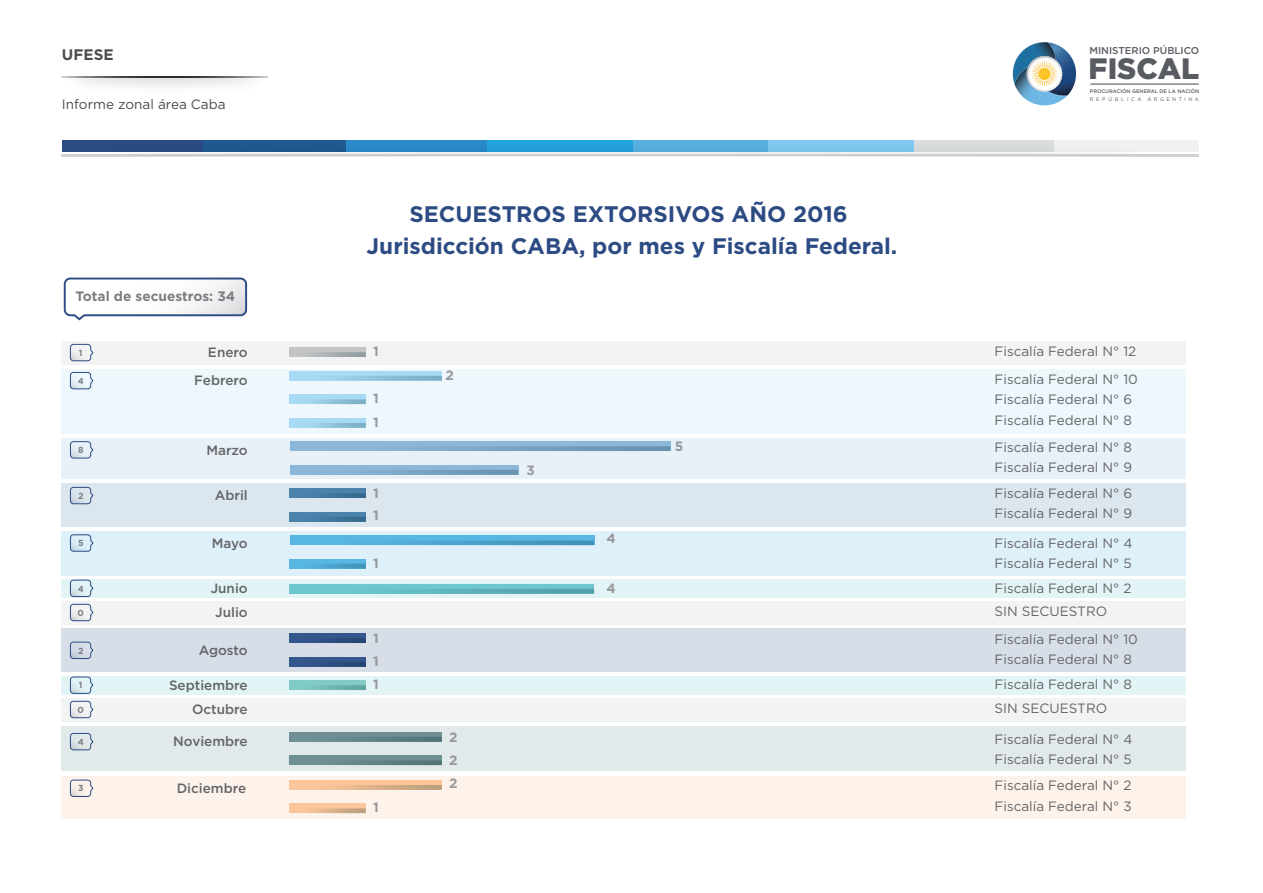
<style>
.page{position:relative;width:1263px;height:893px;background:#fff}
.page>*{position:absolute;margin:0;border:0;box-sizing:border-box;transform-origin:0 0}
.t1{font:900 29.4px "Gotham";color:#585b62}
.t2{font:700 22.5px/31.5px "Gotham";color:#2d4b83;text-align:center}
.t3{font:700 15.3px "Gotham";color:#4a4c4f}
.t4{font:700 13.65px "Gotham";color:#7d7e83}
.t5{font:13.5px/20.2px "Gotham";color:#636568}
.t6{font:500 13.5px "Gotham";color:#636568}
.t7{font:13.5px "Gotham";color:#4a4c4f}
.t8{font:700 13.5px/23.2px "Gotham";color:#96989b}
.t9{font:500 9.9px "Gotham";color:#585b62}
.t10{font:700 8.7px "Gotham";color:#7d7e83}
.t11{font:500 5.1px "Gotham";color:#585b62}
.t12{font:5.1px "Gotham";letter-spacing:.49em;color:#585b62}
</style>
<div class="page">
<div style="left:62px;top:140px;width:141px;height:11px;background:#294a83"></div>
<div style="left:1054px;top:140px;width:144px;height:11px;background:#f0f1f1"></div>
<img style="left:95px;top:105px;width:1087px;height:49px">
<svg style="left:62px;top:155px;width:1136px;height:2px"></svg>
<hr style="left:62px;top:154px;width:1136px;height:1px;background:#cdcdcd">
<svg style="left:1013px;top:42px;width:63px;height:63px"></svg>
<hr style="left:1090px;top:84px;width:109px;height:1px;background:#585b62">
<svg style="left:62px;top:77px;width:205px;height:1px"></svg>
<div style="left:62px;top:776px;width:1124px;height:43px;background:#fef3eb"></div>
<div style="left:62px;top:727px;width:1124px;height:44px;background:#e2e9ea"></div>
<div style="left:62px;top:342px;width:1124px;height:23px;background:#f2f3f3"></div>
<div style="left:62px;top:579px;width:1124px;height:19px;background:#e2f4f5"></div>
<div style="left:62px;top:676px;width:1124px;height:19px;background:#e2f4f5"></div>
<div style="left:62px;top:437px;width:1124px;height:43px;background:#e8f1f7"></div>
<div style="left:62px;top:629px;width:1124px;height:43px;background:#d7dee8"></div>
<div style="left:62px;top:369px;width:1124px;height:65px;background:#edf7fc"></div>
<div style="left:62px;top:482px;width:1124px;height:46px;background:#dbe6ee"></div>
<div style="left:62px;top:530px;width:1124px;height:46px;background:#def0f9"></div>
<div style="left:290px;top:465px;width:228px;height:9px;background:#8bb8da"></div>
<svg style="left:290px;top:470px;width:228px;height:5px"></svg>
<div style="left:290px;top:442px;width:380px;height:9px;background:#8bb8da"></div>
<svg style="left:433px;top:446px;width:237px;height:5px"></svg>
<div style="left:290px;top:584px;width:304px;height:9px;background:#6ec7cf"></div>
<svg style="left:290px;top:589px;width:304px;height:5px"></svg>
<div style="left:290px;top:756px;width:152px;height:9px;background:#6f9195"></div>
<div style="left:290px;top:732px;width:152px;height:10px;background:#6f9195"></div>
<svg style="left:358px;top:760px;width:84px;height:5px"></svg>
<svg style="left:358px;top:737px;width:84px;height:5px"></svg>
<div style="left:290px;top:804px;width:76px;height:9px;background:#fcc69a"></div>
<div style="left:290px;top:780px;width:152px;height:10px;background:#fcc69a"></div>
<div style="left:290px;top:657px;width:76px;height:9px;background:#34578e"></div>
<div style="left:290px;top:633px;width:76px;height:10px;background:#34578e"></div>
<div style="left:290px;top:559px;width:76px;height:9px;background:#58b6e3"></div>
<div style="left:290px;top:536px;width:304px;height:9px;background:#58b6e3"></div>
<div style="left:290px;top:512px;width:76px;height:9px;background:#4b83ad"></div>
<div style="left:290px;top:489px;width:76px;height:9px;background:#4b83ad"></div>
<div style="left:290px;top:680px;width:76px;height:10px;background:#80ccc4"></div>
<div style="left:290px;top:418px;width:76px;height:10px;background:#a7daf4"></div>
<div style="left:290px;top:395px;width:76px;height:9px;background:#a7daf4"></div>
<div style="left:290px;top:371px;width:152px;height:10px;background:#a7daf4"></div>
<div style="left:290px;top:348px;width:76px;height:9px;background:#c1c3c5"></div>
<svg style="left:314px;top:808px;width:52px;height:5px"></svg>
<svg style="left:338px;top:785px;width:104px;height:5px"></svg>
<svg style="left:319px;top:685px;width:47px;height:5px"></svg>
<svg style="left:290px;top:662px;width:76px;height:5px"></svg>
<svg style="left:325px;top:638px;width:41px;height:5px"></svg>
<svg style="left:318px;top:564px;width:48px;height:4px"></svg>
<svg style="left:401px;top:541px;width:193px;height:4px"></svg>
<svg style="left:290px;top:517px;width:76px;height:5px"></svg>
<svg style="left:318px;top:423px;width:48px;height:5px"></svg>
<svg style="left:318px;top:399px;width:48px;height:5px"></svg>
<svg style="left:345px;top:376px;width:97px;height:5px"></svg>
<svg style="left:318px;top:352px;width:48px;height:5px"></svg>
<svg style="left:323px;top:493px;width:43px;height:5px"></svg>
<svg style="left:69px;top:343px;width:25px;height:19px"></svg>
<div style="left:62px;top:602px;width:1124px;height:23px;background:#f2f3f3"></div>
<svg style="left:69px;top:603px;width:25px;height:19px"></svg>
<div style="left:62px;top:699px;width:1124px;height:23px;background:#f2f3f3"></div>
<svg style="left:69px;top:700px;width:25px;height:19px"></svg>
<svg style="left:69px;top:371px;width:25px;height:19px"></svg>
<svg style="left:69px;top:486px;width:25px;height:19px"></svg>
<svg style="left:69px;top:733px;width:25px;height:18px"></svg>
<svg style="left:69px;top:676px;width:25px;height:18px"></svg>
<svg style="left:69px;top:641px;width:25px;height:18px"></svg>
<svg style="left:69px;top:579px;width:25px;height:18px"></svg>
<svg style="left:69px;top:441px;width:25px;height:18px"></svg>
<svg style="left:69px;top:779px;width:25px;height:18px"></svg>
<svg style="left:69px;top:534px;width:25px;height:18px"></svg>
<svg style="left:63px;top:277px;width:185px;height:44px"></svg>
<hr style="left:62px;top:479px;width:1124px;height:3px;background:#fff">
<hr style="left:62px;top:528px;width:1124px;height:3px;background:#fff">
<p class="t3" style="left:62px;top:45px;width:53px">UFESE</p>
<p class="t9" style="left:1089px;top:44px;width:111px">MINISTERIO PÚBLICO</p>
<h1 class="t1" style="left:1088px;top:48px;width:112px">FISCAL</h1>
<p class="t7" style="left:62px;top:95px;width:165px">Informe zonal área Caba</p>
<p class="t11" style="left:1090px;top:87px;width:111px">PROCURACIÓN GENERAL DE LA NACIÓN</p>
<p class="t12" style="left:1090px;top:96px;width:111px">REPÚBLICA ARGENTINA</p>
<h2 class="t2" style="left:367px;top:198px;width:532px">SECUESTROS EXTORSIVOS AÑO 2016<br>Jurisdicción CABA, por mes y Fiscalía Federal.</h2>
<p class="t4" style="left:75px;top:287px;width:161px">Total de secuestros: 34</p>
<p class="t10" style="left:79px;top:347px;width:5px">1</p>
<p class="t6" style="left:208px;top:344px;width:41px">Enero</p>
<p class="t8" style="left:373px;top:340px;width:7px">1</p>
<p class="t10" style="left:78px;top:375px;width:8px">4</p>
<p class="t6" style="left:194px;top:372px;width:55px">Febrero</p>
<p class="t8" style="left:445px;top:363px;width:10px">2</p>
<p class="t8" style="left:373px;top:387px;width:7px">1<br>1</p>
<p class="t10" style="left:78px;top:444px;width:7px">8</p>
<p class="t6" style="left:206px;top:441px;width:43px">Marzo</p>
<p class="t8" style="left:675px;top:434px;width:10px">5</p>
<p class="t8" style="left:526px;top:458px;width:10px">3</p>
<p class="t10" style="left:78px;top:490px;width:7px">2</p>
<p class="t6" style="left:215px;top:487px;width:35px">Abril</p>
<p class="t8" style="left:373px;top:481px;width:7px">1</p>
<p class="t8" style="left:373px;top:503px;width:7px">1</p>
<p class="t10" style="left:78px;top:537px;width:7px">5</p>
<p class="t6" style="left:212px;top:534px;width:37px">Mayo</p>
<p class="t8" style="left:606px;top:526px;width:11px">4</p>
<p class="t8" style="left:373px;top:552px;width:7px">1</p>
<p class="t10" style="left:78px;top:583px;width:8px">4</p>
<p class="t6" style="left:211px;top:579px;width:39px">Junio</p>
<p class="t8" style="left:606px;top:577px;width:11px">4</p>
<p class="t5" style="left:995px;top:338px;width:145px;line-height:27.2px">Fiscalía Federal N° 12<br>Fiscalía Federal N° 10</p>
<p class="t5" style="left:995px;top:389px;width:139px;line-height:20.9px">Fiscalía Federal N° 6<br>Fiscalía Federal N° 8</p>
<p class="t5" style="left:995px;top:437px;width:139px">Fiscalía Federal N° 8<br>Fiscalía Federal N° 9</p>
<p class="t5" style="left:995px;top:483px;width:139px">Fiscalía Federal N° 6<br>Fiscalía Federal N° 9</p>
<p class="t5" style="left:995px;top:532px;width:139px">Fiscalía Federal N° 4<br>Fiscalía Federal N° 5</p>
<p class="t5" style="left:995px;top:578px;width:138px">Fiscalía Federal N° 2</p>
<p class="t10" style="left:78px;top:607px;width:8px">0</p>
<p class="t6" style="left:215px;top:604px;width:34px">Julio</p>
<p class="t5" style="left:995px;top:601px;width:114px">SIN SECUESTRO</p>
<p class="t10" style="left:78px;top:645px;width:7px">2</p>
<p class="t6" style="left:199px;top:641px;width:51px">Agosto</p>
<p class="t10" style="left:79px;top:679px;width:5px">1</p>
<p class="t6" style="left:169px;top:676px;width:80px">Septiembre</p>
<p class="t8" style="left:373px;top:626px;width:7px">1<br>1</p>
<p class="t8" style="left:373px;top:673px;width:7px">1</p>
<p class="t5" style="left:995px;top:628px;width:145px">Fiscalía Federal N° 10<br>Fiscalía Federal N° 8</p>
<p class="t5" style="left:995px;top:674px;width:139px">Fiscalía Federal N° 8</p>
<p class="t10" style="left:78px;top:704px;width:8px">0</p>
<p class="t6" style="left:192px;top:701px;width:57px">Octubre</p>
<p class="t5" style="left:995px;top:698px;width:114px">SIN SECUESTRO</p>
<p class="t10" style="left:78px;top:736px;width:8px">4</p>
<p class="t6" style="left:173px;top:733px;width:76px">Noviembre</p>
<p class="t10" style="left:78px;top:783px;width:7px">3</p>
<p class="t6" style="left:177px;top:779px;width:71px">Diciembre</p>
<p class="t8" style="left:373px;top:796px;width:7px">1</p>
<p class="t8" style="left:449px;top:725px;width:10px;text-align:justify">2<br>2<br>2</p>
<p class="t5" style="left:995px;top:729px;width:139px">Fiscalía Federal N° 4<br>Fiscalía Federal N° 5</p>
<p class="t5" style="left:995px;top:774px;width:138px;line-height:21.3px">Fiscalía Federal N° 2<br>Fiscalía Federal N° 3</p>
</div>
